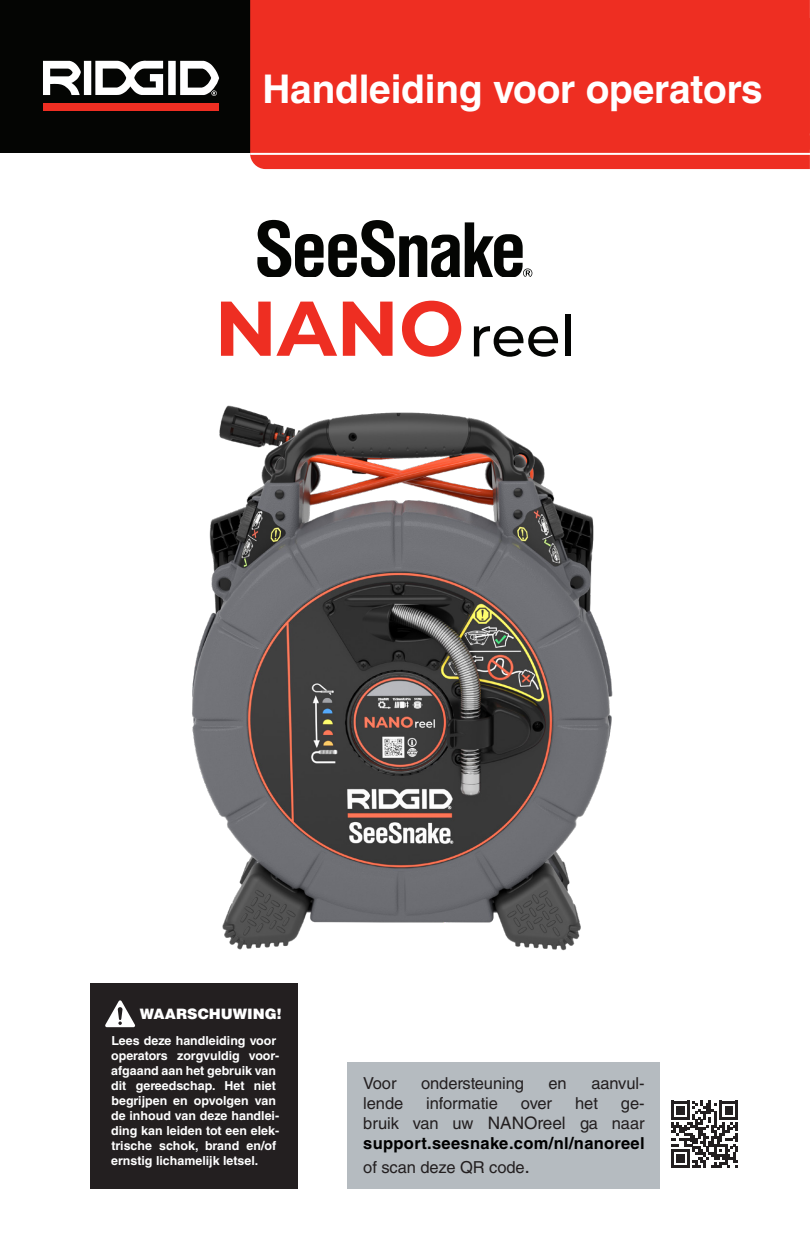
<style>
.page{position:relative;width:810px;height:1260px;background:#fff}
.page>*{position:absolute;margin:0;border:0;box-sizing:border-box;transform-origin:0 0}
.t1{font:700 39.6px "Helvetica LT Pro";letter-spacing:-.005em;color:#fff}
.t2{font:16.4px "Helvetica LT Std";letter-spacing:-.005em;color:#231f20}
.t3{font:700 16.4px/19.8px "Helvetica LT Std";letter-spacing:.02em;color:#000;text-align:justify}
.t4{font:900 14.4px "Helvetica LT Std";color:#fff}
.t5{font:700 12.4px/15px "Helvetica LT Std";color:#fff}
.s1{font-weight:400;color:#231f20}
.s2{font-weight:400;font-size:17.2px;color:#231f20}
.s3{font-size:20px}
</style>
<div class="page">
<div style="left:0;top:0;width:262px;height:134px;background:#040503"></div>
<div style="left:250px;top:0;width:560px;height:18px;background:#ee2e22"></div>
<div style="left:0;top:18px;width:262px;height:135px;background:#040503"></div>
<div style="left:250px;top:18px;width:560px;height:151px;background:#ee2e22"></div>
<svg style="left:43px;top:60px;width:176px;height:36px"></svg>
<div style="left:43px;top:103px;width:175px;height:7px;background:#ee2e22"></div>
<hr style="left:250px;top:153px;width:560px;height:2px;background:#fff">
<img style="left:192px;top:352px;width:421px;height:599px">
<svg style="left:257px;top:220px;width:275px;height:57px"></svg>
<svg style="left:221px;top:302px;width:116px;height:54px"></svg>
<svg style="left:343px;top:302px;width:50px;height:54px"></svg>
<svg style="left:402px;top:301px;width:59px;height:56px"></svg>
<svg style="left:474px;top:326px;width:84px;height:31px"></svg>
<div style="left:566px;top:314px;width:5px;height:42px;background:#040503"></div>
<div style="left:90px;top:983px;width:207px;height:205px;background:#231f20"></div>
<svg style="left:105px;top:1000px;width:30px;height:27px"></svg>
<div style="left:348px;top:1062px;width:312px;height:126px;background:#b5bbc0"></div>
<svg style="left:671px;top:1101px;width:67px;height:67px"></svg>
<h1 class="t1" style="left:262px;top:64px;width:502px">Handleiding voor operators</h1>
<p class="t4" style="left:140px;top:1005px;width:143px">WAARSCHUWING!</p>
<p class="t5" style="left:111px;top:1033px;width:170px">Lees deze handleiding voor operators zorgvuldig voor&shy;afgaand aan het gebruik van dit gereedschap. Het niet begrijpen en opvolgen van de inhoud van deze handlei&shy;ding kan leiden tot een elek&shy;trische schok, brand en/of ernstig lichamelijk letsel.</p>
<h2 class="t2" style="left:363px;top:1074px;width:35px">Voor</h2>
<h2 class="t2" style="left:421px;top:1074px;width:104px">ondersteuning</h2>
<h2 class="t2" style="left:549px;top:1074px;width:20px">en</h2>
<h2 class="t2" style="left:591px;top:1074px;width:55px">aanvul-</h2>
<h2 class="t2" style="left:363px;top:1094px;width:42px">lende</h2>
<h2 class="t2" style="left:426px;top:1094px;width:73px">informatie</h2>
<h2 class="t2" style="left:521px;top:1094px;width:33px">over</h2>
<h2 class="t2" style="left:575px;top:1094px;width:24px">het</h2>
<h2 class="t3" style="left:363px;top:1093px;width:283px;text-indent:258px"><span class="s1">ge&shy;bruik van uw</span> <span class="s2">NANOreel</span> <span class="s1">ga naar </span>support.seesnake.com/nl/nanoreel</h2>
<h2 class="t2" style="left:363px;top:1157px;width:168px">of scan deze QR code<span class="s3">.</span></h2>
</div>
